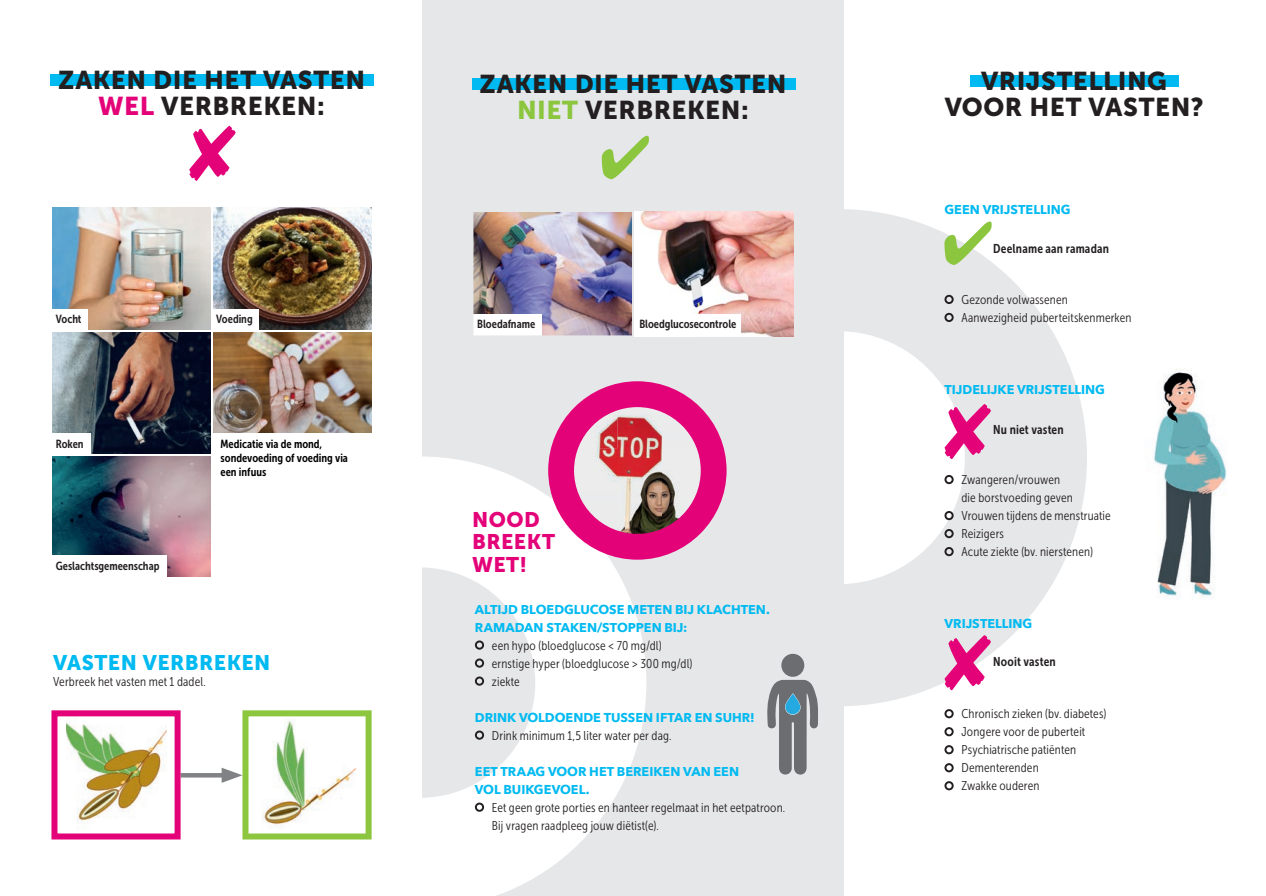
<style>
.page{position:relative;width:1266px;height:896px;background:#fff}
.page>*{position:absolute;margin:0;border:0;box-sizing:border-box;transform-origin:0 0}
.t1{font:25.65px/25.7px "Museo Sans 900";letter-spacing:.02em;color:#231f20;text-align:center}
.t2{font:21px "Museo Sans 900";letter-spacing:.025em;color:#00baf1}
.t3{font:21px/22.5px "Museo Sans 900";letter-spacing:.025em;color:#e40278}
.t4{font:12.75px/18px "Museo Sans Cond 300";letter-spacing:.01em;color:#231f20}
.t5{font:700 12.75px/18px "Avenir Next";color:#00baf1}
.t6{font:12.75px "Museo Sans Cond 700";letter-spacing:.015em;color:#231f20}
.t7{font:11.7px "Museo Sans Cond 700";letter-spacing:-.005em;color:#231f20}
.t8{font:11.7px/14.1px "Museo Sans Cond 700";letter-spacing:-.005em;color:#000}
.s1{color:#e40278}
.s2{color:#8bc63e}
</style>
<div class="page">
<svg style="left:843px;top:209px;width:243px;height:497px;fill:#e6e7e9"></svg>
<div style="left:422px;top:0;width:421px;height:895px;background:#e6e7e9"></div>
<svg style="left:422px;top:456px;width:224px;height:439px;fill:#fff"></svg>
<div style="left:472px;top:79px;width:323px;height:11px;background:#00baf1"></div>
<svg style="left:601px;top:136px;width:48px;height:43px"></svg>
<div style="left:475px;top:640px;width:9px;height:9px;border:2px solid #231f20;border-radius:50%"></div>
<div style="left:475px;top:658px;width:9px;height:9px;border:2px solid #231f20;border-radius:50%"></div>
<div style="left:475px;top:676px;width:9px;height:9px;border:2px solid #231f20;border-radius:50%"></div>
<div style="left:475px;top:730px;width:9px;height:9px;border:2px solid #231f20;border-radius:50%"></div>
<div style="left:475px;top:802px;width:9px;height:9px;border:2px solid #231f20;border-radius:50%"></div>
<svg style="left:767px;top:653px;width:51px;height:122px"></svg>
<svg style="left:784px;top:693px;width:16px;height:22px"></svg>
<svg style="left:785px;top:693px;width:15px;height:21px"></svg>
<img style="left:473px;top:212px;width:158px;height:123px">
<div style="left:473px;top:314px;width:68px;height:22px;background:#fff"></div>
<svg style="left:473px;top:335px;width:321px;height:2px"></svg>
<svg style="left:548px;top:381px;width:178px;height:178px"></svg>
<div style="left:970px;top:75px;width:209px;height:11px;background:#00baf1"></div>
<div style="left:944px;top:295px;width:9px;height:9px;border:2px solid #231f20;border-radius:50%"></div>
<div style="left:944px;top:313px;width:9px;height:9px;border:2px solid #231f20;border-radius:50%"></div>
<div style="left:944px;top:475px;width:9px;height:9px;border:2px solid #231f20;border-radius:50%"></div>
<div style="left:944px;top:511px;width:9px;height:9px;border:2px solid #231f20;border-radius:50%"></div>
<div style="left:944px;top:529px;width:9px;height:9px;border:2px solid #231f20;border-radius:50%"></div>
<div style="left:944px;top:547px;width:9px;height:9px;border:2px solid #231f20;border-radius:50%"></div>
<div style="left:944px;top:709px;width:9px;height:9px;border:2px solid #231f20;border-radius:50%"></div>
<div style="left:944px;top:727px;width:9px;height:9px;border:2px solid #231f20;border-radius:50%"></div>
<div style="left:944px;top:745px;width:9px;height:9px;border:2px solid #231f20;border-radius:50%"></div>
<div style="left:944px;top:763px;width:9px;height:9px;border:2px solid #231f20;border-radius:50%"></div>
<div style="left:944px;top:781px;width:9px;height:9px;border:2px solid #231f20;border-radius:50%"></div>
<svg style="left:944px;top:221px;width:47px;height:44px"></svg>
<svg style="left:944px;top:404px;width:46px;height:55px"></svg>
<svg style="left:944px;top:635px;width:46px;height:55px"></svg>
<img style="left:1153px;top:369px;width:74px;height:230px">
<div style="left:386px;top:439px;width:17px;height:17px;border:2px solid #fff;border-radius:50%"></div>
<img style="left:634px;top:212px;width:159px;height:124px">
<div style="left:634px;top:314px;width:107px;height:22px;background:#fff"></div>
<img style="left:66px;top:722px;width:101px;height:102px">
<div style="left:51px;top:75px;width:323px;height:11px;background:#00baf1"></div>
<svg style="left:189px;top:126px;width:47px;height:55px"></svg>
<hr style="left:181px;top:773px;width:49px;height:4px;background:#808285">
<svg style="left:222px;top:710px;width:149px;height:129px"></svg>
<img style="left:261px;top:718px;width:97px;height:111px">
<div style="left:51px;top:710px;width:130px;height:129px;border:6px solid #e40278"></div>
<img style="left:52px;top:208px;width:158px;height:122px">
<img style="left:213px;top:208px;width:158px;height:122px">
<img style="left:52px;top:333px;width:158px;height:120px">
<img style="left:213px;top:333px;width:158px;height:100px">
<img style="left:52px;top:456px;width:158px;height:120px">
<div style="left:52px;top:309px;width:35px;height:21px;background:#fff"></div>
<div style="left:52px;top:433px;width:38px;height:22px;background:#fff"></div>
<div style="left:52px;top:555px;width:114px;height:32px;background:#fff"></div>
<div style="left:212px;top:309px;width:47px;height:21px;background:#fff"></div>
<div style="left:212px;top:433px;width:179px;height:22px;background:#fff"></div>
<h1 class="t1" style="left:58px;top:67px;width:308px">ZAKEN DIE HET VASTEN<br><span class="s1">WEL</span> VERBREKEN:</h1>
<p class="t7" style="left:56px;top:312px;width:27px">Vocht</p>
<p class="t7" style="left:56px;top:437px;width:29px">Roken</p>
<p class="t7" style="left:56px;top:559px;width:105px">Geslachtsgemeenschap</p>
<p class="t7" style="left:216px;top:312px;width:38px">Voeding</p>
<p class="t8" style="left:221px;top:437px;width:129px">Medicatie via de mond, sondevoeding of voeding via een infuus</p>
<h2 class="t2" style="left:53px;top:650px;width:219px">VASTEN VERBREKEN</h2>
<p class="t4" style="left:53px;top:673px;width:154px">Verbreek het vasten met 1 dadel.</p>
<h1 class="t1" style="left:479px;top:71px;width:308px">ZAKEN DIE HET VASTEN<br><span class="s2">NIET</span> VERBREKEN:</h1>
<p class="t7" style="left:477px;top:318px;width:59px">Bloedafname</p>
<p class="t7" style="left:639px;top:317px;width:98px">Bloedglucosecontrole</p>
<h2 class="t3" style="left:472px;top:508px;width:85px">NOOD<br>BREEKT<br>WET!</h2>
<p class="t5" style="left:475px;top:600px;width:296px">ALTĲD BLOEDGLUCOSE METEN BĲ KLACHTEN.<br>RAMADAN STAKEN/STOPPEN BĲ:</p>
<p class="t4" style="left:492px;top:636px;width:202px">een hypo (bloedglucose &lt; 70 mg/dl) ernstige hyper (bloedglucose &gt; 300 mg/dl) ziekte</p>
<p class="t5" style="left:475px;top:708px;width:281px">DRINK VOLDOENDE TUSSEN IFTAR EN SUHR!</p>
<p class="t4" style="left:492px;top:726px;width:181px">Drink minimum 1,5 liter water per dag.</p>
<p class="t5" style="left:475px;top:762px;width:266px">EET TRAAG VOOR HET BEREIKEN VAN EEN<br>VOL BUIKGEVOEL.</p>
<p class="t4" style="left:492px;top:798px;width:295px">Eet geen grote porties en hanteer regelmaat in het eetpatroon.<br>Bij vragen raadpleeg jouw diëtist(e).</p>
<h1 class="t1" style="left:944px;top:68px;width:260px">VRIJSTELLING<br>VOOR HET VASTEN?</h1>
<p class="t5" style="left:944px;top:200px;width:128px">GEEN VRĲSTELLING</p>
<p class="t6" style="left:993px;top:241px;width:117px">Deelname aan ramadan</p>
<p class="t4" style="left:961px;top:291px;width:171px">Gezonde volwassenen<br>Aanwezigheid puberteitskenmerken</p>
<p class="t5" style="left:944px;top:380px;width:162px">TĲDELĲKE VRĲSTELLING</p>
<p class="t6" style="left:993px;top:423px;width:72px">Nu niet vasten</p>
<p class="t4" style="left:961px;top:471px;width:151px">Zwangeren/vrouwen<br>die borstvoeding geven<br>Vrouwen tijdens de menstruatie<br>Reizigers<br>Acute ziekte (bv. nierstenen)</p>
<p class="t5" style="left:944px;top:614px;width:89px">VRĲSTELLING</p>
<p class="t6" style="left:993px;top:654px;width:64px">Nooit vasten</p>
<p class="t4" style="left:961px;top:705px;width:146px">Chronisch zieken (bv. diabetes)<br>Jongere voor de puberteit<br>Psychiatrische patiënten<br>Dementerenden<br>Zwakke ouderen</p>
</div>
